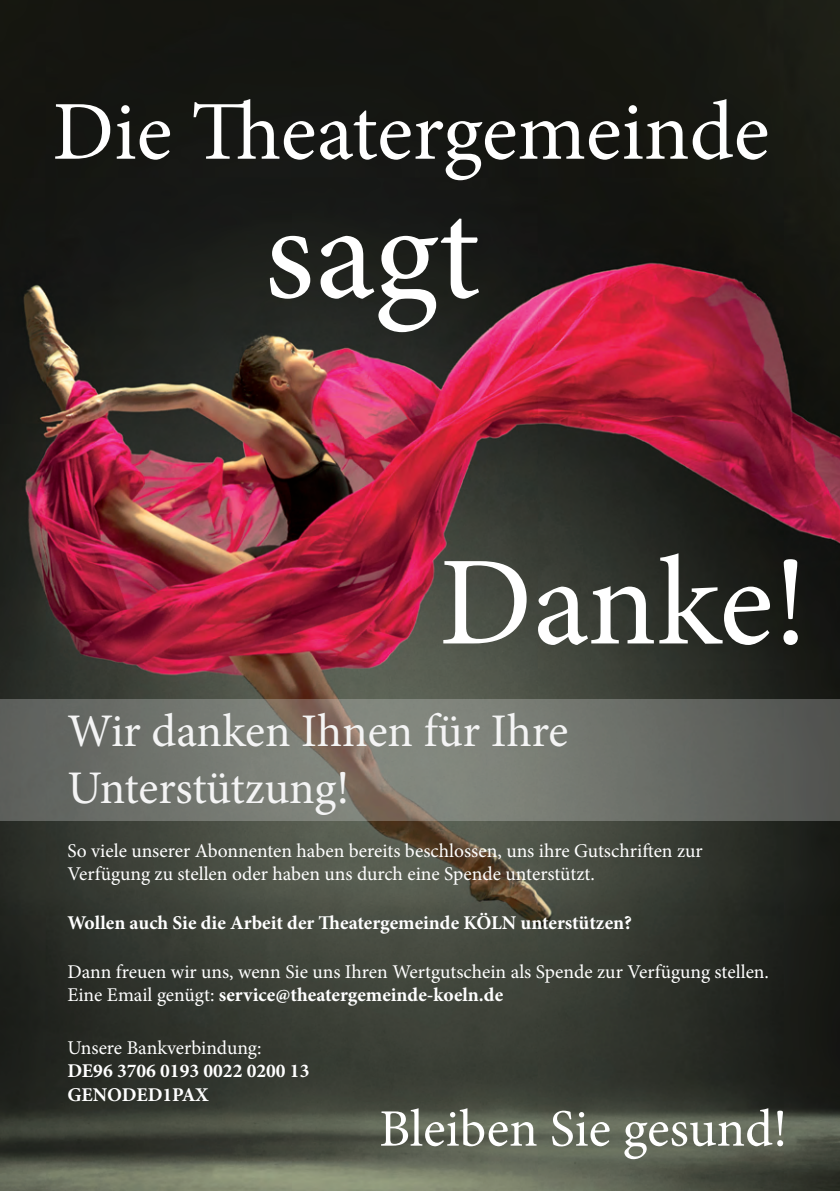
<style>
.page{position:relative;width:840px;height:1191px;background:#fff}
.page>*{position:absolute;margin:0;border:0;box-sizing:border-box;transform-origin:0 0}
.t1{font:136.4px "Minion Pro";color:#fff}
.t2{font:126.6px "Minion Pro";color:#fff}
.t3{font:83.8px "Minion Pro";color:#fff}
.t4{font:52.6px "Minion Pro";color:#fff}
.t5{font:46.8px/56.2px "Minion Pro";color:#fff}
.t6{font:19.4px/23.4px "Minion Pro";color:#fff}
.t7{font:700 19.4px/23.4px "Minion Pro";color:#fff}
.s1{font-weight:700}
</style>
<div class="page">
<img style="left:0;top:0;width:839px;height:1190px">
<svg style="left:0;top:699px;width:839px;height:121px;background:#6f716a"></svg>
<h3 class="t3" style="left:52px;top:76px;width:718px">Die Theatergemeinde</h3>
<h1 class="t1" style="left:264px;top:162px;width:217px">sagt</h1>
<h2 class="t2" style="left:439px;top:518px;width:370px">Danke!</h2>
<h3 class="t5" style="left:67px;top:703px;width:502px">Wir danken Ihnen für Ihre<br>Unterstützung!</h3>
<p class="t6" style="left:67px;top:839px;width:636px">So viele unserer Abonnenten haben bereits beschlossen, uns ihre Gutschriften zur<br>Verfügung zu stellen oder haben uns durch eine Spende unterstützt.</p>
<p class="t7" style="left:67px;top:911px;width:566px">Wollen auch Sie die Arbeit der Theatergemeinde KÖLN unterstützen?</p>
<p class="t6" style="left:67px;top:960px;width:702px">Dann freuen wir uns, wenn Sie uns Ihren Wertgutschein als Spende zur Verfügung stellen.<br>Eine Email genügt: <span class="s1">service@theatergemeinde-koeln.de</span></p>
<p class="t6" style="left:67px;top:1036px;width:195px">Unsere Bankverbindung:</p>
<p class="t7" style="left:67px;top:1059px;width:243px">DE96 3706 0193 0022 0200 13<br>GENODED1PAX</p>
<h3 class="t4" style="left:379px;top:1093px;width:409px">Bleiben Sie gesund!</h3>
</div>
